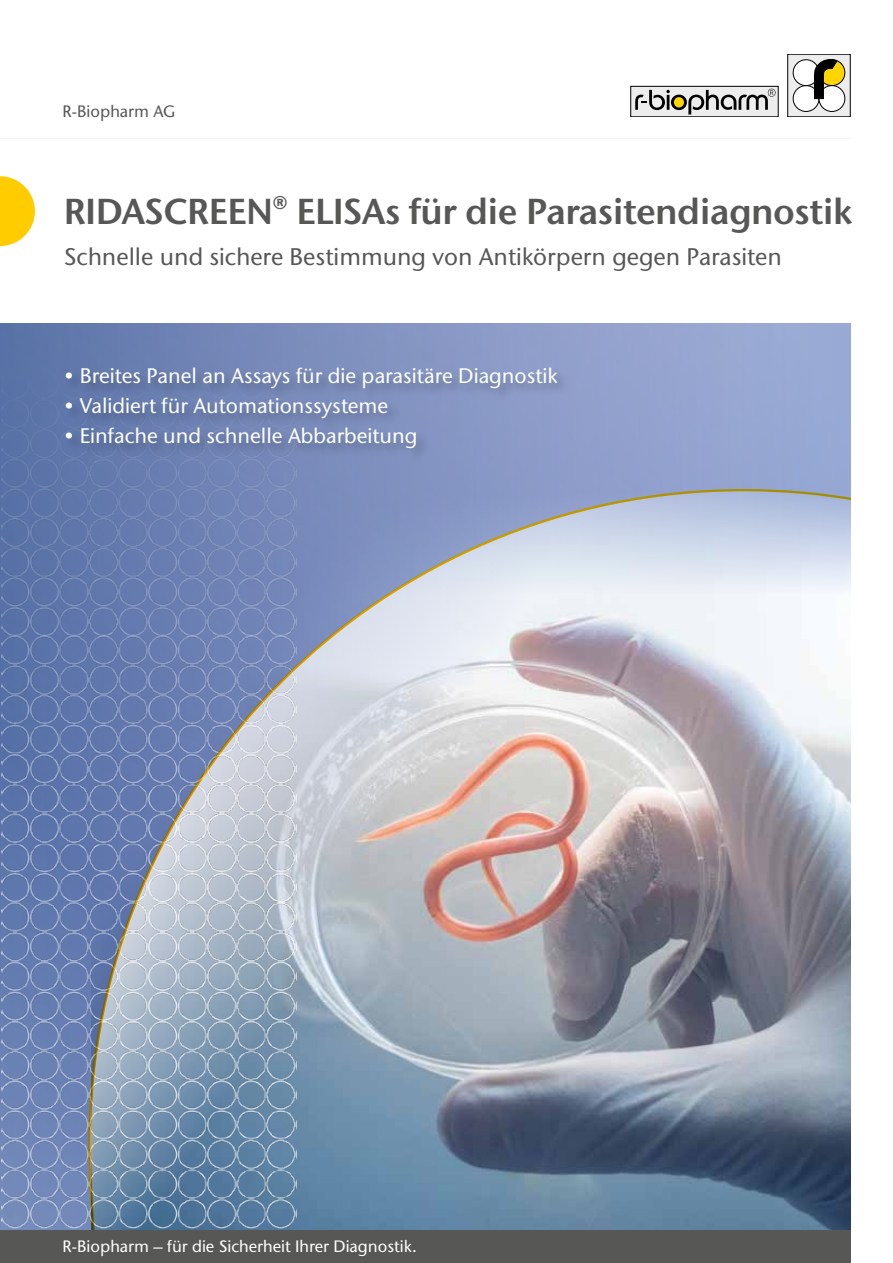
<style>
.page{position:relative;width:893px;height:1263px;background:#fff}
.page>*{position:absolute;margin:0;border:0;box-sizing:border-box;transform-origin:0 0}
.t1{font:600 36px "Stone Sans ITC Std";letter-spacing:-.015em;color:#575756}
.t2{font:500 24px "Stone Sans ITC Std";color:#575756}
.t3{font:500 21px "Stone Sans ITC Std";color:#fff}
.t4{font:500 16.5px "Stone Sans ITC Std";color:#fff}
.t5{font:500 16.5px "Stone Sans ITC Std";color:#575756}
.s1{font-weight:500}
</style>
<div class="page">
<hr style="left:0;top:139px;width:850px;height:1px;background:#dadada">
<div style="left:788px;top:54px;width:62px;height:63px;background:#ededed"></div>
<div style="left:793px;top:86px;width:26px;height:25px;background:#fff;border-radius:50%"></div>
<div style="left:793px;top:85px;width:26px;height:27px;border:1px solid #000;border-radius:50%"></div>
<div style="left:793px;top:60px;width:26px;height:26px;background:#fff;border-radius:50%"></div>
<div style="left:793px;top:60px;width:26px;height:26px;border:1px solid #000;border-radius:50%"></div>
<div style="left:819px;top:86px;width:26px;height:25px;background:#fff;border-radius:50%"></div>
<div style="left:819px;top:85px;width:26px;height:27px;border:1px solid #000;border-radius:50%"></div>
<svg style="left:819px;top:60px;width:26px;height:26px"></svg>
<div style="left:819px;top:60px;width:26px;height:26px;border:1px solid #000;border-radius:50%"></div>
<svg style="left:814px;top:59px;width:24px;height:40px"></svg>
<div style="left:631px;top:86px;width:147px;height:31px;background:#ededed"></div>
<div style="left:630px;top:86px;width:148px;height:31px;border:1px solid #000"></div>
<svg style="left:635px;top:89px;width:140px;height:26px"></svg>
<img style="left:0;top:323px;width:850px;height:907px">
<div style="left:0;top:1230px;width:850px;height:33px;background:#575756"></div>
<div style="left:65px;top:366px;width:506px;height:96px;background:#000;opacity:.25"></div>
<svg style="left:0;top:176px;width:35px;height:70px"></svg>
<p class="t5" style="left:63px;top:101px;width:114px">R-Biopharm AG</p>
<h1 class="t1" style="left:64px;top:189px;width:790px">RIDASCREEN<span class="s1">®</span> ELISAs für die Parasitendiagnostik</h1>
<p class="t2" style="left:64px;top:241px;width:719px">Schnelle und sichere Bestimmung von Antikörpern gegen Parasiten</p>
<p class="t3" style="left:64px;top:363px;width:495px">• Breites Panel an Assays für die parasitäre Diagnostik</p>
<p class="t3" style="left:64px;top:393px;width:326px">• Validiert für Automationssysteme</p>
<p class="t3" style="left:64px;top:423px;width:355px">• Einfache und schnelle Abbarbeitung</p>
<p class="t4" style="left:63px;top:1236px;width:356px">R-Biopharm – für die Sicherheit Ihrer Diagnostik.</p>
</div>
